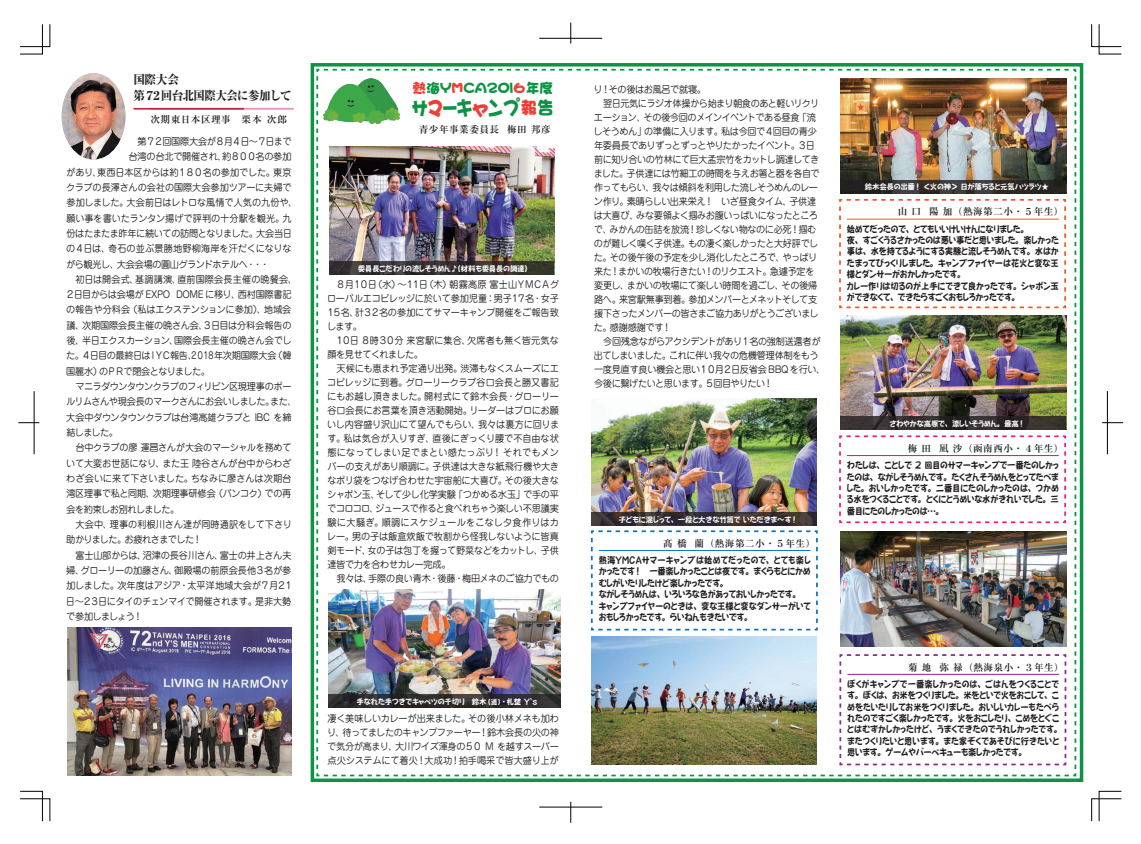
<style>
.page{position:relative;width:1141px;height:844px;background:#fff}
.page>*{position:absolute;margin:0;border:0;box-sizing:border-box;transform-origin:0 0}
.t1{font:22.14px "DF Brush SQ W12 WING RKSJ H";color:#0d9344;scale:.86 1}
.t2{font:14px "DF Brush SQ W12 WING RKSJ H";color:#0d9344}
.t3{font:800 12.25px/15.8px "Ryumin Pro";letter-spacing:-.035em;color:#231f20;scale:.95 1}
.t4{font:9.62px/14px "Jun 201 Pro";letter-spacing:-.03em;color:#231f20;text-align:justify;scale:.95 1}
.t5{font:9.62px/11.4px "Yuyu Gothictai EGP4 Extra SJIS";letter-spacing:-.015em;color:#231f20;scale:.86 1}
.t6{font:9.62px/14px "Jun 201 Pro";letter-spacing:-.05em;color:#231f20;scale:.95 1}
.t7{font:700 9.62px "Ryumin Pro";letter-spacing:.05em;color:#231f20}
.t8{font:9.62px "Jun 201 Pro";letter-spacing:-.005em;color:#231f20;scale:.95 1}
.t9{font:9.62px "Jun 201 Pro";letter-spacing:-.01em;color:#231f20;scale:.95 1}
.t10{font:9.62px "Jun 201 Pro";letter-spacing:-.075em;color:#231f20;scale:.95 1}
.t11{font:9.62px "Jun 201 Pro";letter-spacing:-.08em;color:#231f20;scale:.95 1}
.t12{font:9.62px "Jun 201 Pro";letter-spacing:.015em;color:#231f20;scale:.95 1}
.t13{font:9.62px "Jun 201 Pro";letter-spacing:-.055em;color:#231f20;scale:.95 1}
.t14{font:9.62px "Jun 201 Pro";letter-spacing:.005em;color:#231f20;scale:.95 1}
.t15{font:9.62px "Jun 201 Pro";color:#231f20;scale:.95 1}
.t16{font:9.62px "Jun 201 Pro";letter-spacing:-.065em;color:#231f20;scale:.95 1}
.t17{font:9.62px "Jun 201 Pro";letter-spacing:-.06em;color:#231f20;scale:.95 1}
.t18{font:7.88px "Yuyu Gothictai EGP4 Extra SJIS";letter-spacing:-.03em;color:#fff;scale:.95 1}
.s1{color:#ee3e35}
.s2{font-size:18.29px;color:#ee3e35}
.s3{font-size:18.29px}
.s4{font-size:7px}
</style>
<div class="page">
<svg style="left:20px;top:790px;width:30px;height:31px"></svg>
<svg style="left:20px;top:24px;width:30px;height:30px"></svg>
<svg style="left:1091px;top:24px;width:31px;height:30px"></svg>
<svg style="left:1091px;top:790px;width:31px;height:31px"></svg>
<svg style="left:18px;top:422px;width:21px;height:1px"></svg>
<hr style="left:34px;top:391px;width:1px;height:63px;background:#000">
<svg style="left:1102px;top:422px;width:21px;height:1px"></svg>
<hr style="left:1107px;top:391px;width:1px;height:63px;background:#000">
<hr style="left:539px;top:38px;width:63px;height:1px;background:#000">
<svg style="left:571px;top:23px;width:1px;height:21px"></svg>
<hr style="left:539px;top:806px;width:63px;height:1px;background:#000">
<svg style="left:571px;top:801px;width:1px;height:21px"></svg>
<img style="left:67px;top:627px;width:224px;height:148px">
<img style="left:62px;top:73px;width:63px;height:86px">
<hr style="left:149px;top:108px;width:145px;height:2px;background:#ef92be">
<svg style="left:133px;top:108px;width:111px;height:2px"></svg>
<div style="left:311px;top:63px;width:772px;height:718px;background:#fff;border:4px solid #0d9344"></div>
<img style="left:315px;top:68px;width:762px;height:709px">
<img style="left:323px;top:79px;width:76px;height:44px">
<img style="left:841px;top:531px;width:225px;height:115px">
<p class="t3" style="left:133px;top:71px;width:168px">国際大会<br>第 72回台北国際大会に参加して</p>
<p class="t11" style="left:129px;top:133px;width:173px">　第７２回国際大会が８月４日～７日まで</p>
<p class="t4" style="left:128px;top:148px;width:173px">台湾の台北で開催され、約８００名の参加</p>
<p class="t4" style="left:66px;top:164px;width:239px">があり、東西日本区からは約１８０名の参加でした。東京</p>
<p class="t4" style="left:66px;top:179px;width:239px">クラブの長澤さんの会社の国際大会参加ツアーに夫婦で</p>
<p class="t8" style="left:66px;top:195px;width:245px">参加しました。大会前日はレトロな風情で人気の九份や、</p>
<p class="t8" style="left:66px;top:210px;width:238px">願い事を書いたランタン揚げで評判の十分駅を観光。九</p>
<p class="t4" style="left:66px;top:225px;width:239px">份はたまたま昨年に続いての訪問となりました。大会当日</p>
<p class="t14" style="left:66px;top:241px;width:239px">の４日は、奇石の並ぶ景勝地野柳海岸を汗だくになりな</p>
<p class="t4" style="left:66px;top:256px;width:215px">がら観光し、大会会場の圓山グランドホテルへ・・・</p>
<p class="t12" style="left:66px;top:271px;width:244px">　初日は開会式、基調講演、直前国際会長主催の晩餐会、</p>
<p class="t4" style="left:66px;top:286px;width:239px">２日目からは会場が EXPO DOME に移り、西村国際書記</p>
<p class="t9" style="left:66px;top:302px;width:239px">の報告や分科会（私はエクステンションに参加）、地域会</p>
<p class="t4" style="left:66px;top:317px;width:239px">議、次期国際会長主催の晩さん会、３日目は分科会報告の</p>
<p class="t4" style="left:66px;top:332px;width:239px">後、半日エクスカーション、国際会長主催の晩さん会でし</p>
<p class="t10" style="left:66px;top:348px;width:239px">た。４日目の最終日はＩＹＣ報告、２０１８年次期国際大会（韓</p>
<p class="t16" style="left:66px;top:363px;width:153px">国麗水）のＰＲで閉会となりました。</p>
<p class="t13" style="left:66px;top:378px;width:238px">　マニラダウンタウンクラブのフィリピン区現理事のポー</p>
<p class="t6" style="left:66px;top:393px;width:244px">ルリムさんや現会長のマークさんにお会いしました。また、</p>
<p class="t4" style="left:66px;top:409px;width:239px">大会中ダウンタウンクラブは台湾高雄クラブと IBC を締</p>
<p class="t4" style="left:66px;top:424px;width:56px">結しました。</p>
<p class="t4" style="left:66px;top:439px;width:238px">　台中クラブの廖 運昌さんが大会のマーシャルを務めて</p>
<p class="t4" style="left:66px;top:455px;width:239px">いて大変お世話になり、また王 陸谷さんが台中からわざ</p>
<p class="t8" style="left:66px;top:470px;width:238px">わざ会いに来て下さいました。ちなみに廖さんは次期台</p>
<p class="t4" style="left:66px;top:485px;width:238px">湾区理事で私と同期、次期理事研修会（バンコク）での再</p>
<p class="t6" style="left:66px;top:501px;width:120px">会を約束しお別れしました。</p>
<p class="t15" style="left:66px;top:516px;width:239px">　大会中、理事の利根川さん達が同時通訳をして下さり</p>
<p class="t17" style="left:66px;top:532px;width:144px">助かりました。お疲れさまでした！</p>
<p class="t4" style="left:66px;top:547px;width:238px">　富士山部からは、沼津の長谷川さん、富士の井上さん夫</p>
<p class="t4" style="left:66px;top:562px;width:238px">婦、グローリーの加藤さん、御殿場の前原会長他３名が参</p>
<p class="t9" style="left:66px;top:578px;width:240px">加しました。次年度はアジア・太平洋地域大会が７月２１</p>
<p class="t4" style="left:66px;top:592px;width:239px">日～２３日にタイのチェンマイで開催されます。是非大勢</p>
<p class="t11" style="left:66px;top:608px;width:82px">で参加しましょう！</p>
<p class="t7" style="left:151px;top:112px;width:138px">次期東日本区理事　栗本 次郎</p>
<h2 class="t2" style="left:412px;top:81px;width:143px"><span class="s1">熱</span>海Ｙ<span class="s1">Ｍ</span>ＣＡ２０１<span class="s1">６</span>年度</h2>
<h1 class="t1" style="left:412px;top:97px;width:166px">サ<span class="s1">マ</span>ーキ<span class="s1">ャ</span>ンプ<span class="s2">報</span><span class="s3">告</span></h1>
<p class="t7" style="left:419px;top:122px;width:133px">青少年事業委員長 梅田 邦彦</p>
<p class="t18" style="left:358px;top:264px;width:182px">委員長こだわりの流しそうめん♪（材料も委員長の調達）</p>
<p class="t4" style="left:326px;top:276px;width:247px">　８月１０日（水）～１１日（木）朝霧高原 富士山ＹＭＣＡグローバルエコビレッジに於いて参加児童：男子１７名・女子１５名、計３２名の参加にてサマーキャンプ開催をご報告致します。</p>
<p class="t4" style="left:327px;top:332px;width:246px;text-align:left;text-indent:8px">１０日 ８時３０分 来宮駅に集合、欠席者も無く皆元気な顔を見せてくれました。<br>　天候にも恵まれ予定通り出発。渋滞もなくスムーズにエコビレッジに到着。グローリークラブ谷口会長と勝又書記にもお越し頂きました。開村式にて鈴木会長・グローリー谷口会長にお言葉を頂き活動開始。リーダーはプロにお願いし内容盛り沢山にて望んでもらい、我々は裏方に回ります。私は気合が入りすぎ、直後にぎっくり腰で不自由な状態になってしまい足でまとい感たっぷり！ それでもメンバーの支えがあり順調に。子供達は大きな紙飛行機や大きなポリ袋をつなげ合わせた宇宙船に大喜び。その後大きなシャボン玉、そして少し化学実験「つかめる水玉」で手の平でコロコロ、ジュースで作ると食べれちゃう楽しい不思議実験に大騒ぎ。順調にスケジュールをこなし夕食作りはカレー。男の子は飯盒炊飯で牧割から怪我しないように皆真剣モード、女の子は包丁を握って野菜などをカットし、子供達皆で力を合わせカレー完成。<br>　我々は、手際の良い青木・後藤・梅田メネのご協力でもの</p>
<p class="t18" style="left:357px;top:697px;width:192px">手なれた手つきでキャベツの千切り　鈴木<span class="s4">(道)</span>・札埜 Ｙ’ｓ</p>
<p class="t4" style="left:327px;top:710px;width:246px">凄く美味しいカレーが出来ました。その後小林メネも加わり、待ってましたのキャンプファーヤー！鈴木会長の火の神で気分が高まり、大川ワイズ渾身の５０ M を越すスーパー点火システムにて着火！大成功！拍手喝采で皆大盛り上が</p>
<p class="t6" style="left:594px;top:81px;width:245px">り！その後はお風呂で就寝。<br>　翌日元気にラジオ体操から始まり朝食のあと軽いリクリエーション、その後今回のメインイベントである昼食「流しそうめん」の準備に入ります。私は今回で４回目の青少年委員長でありずっとずっとやりたかったイベント。３日前に知り合いの竹林にて巨大孟宗竹をカットし調達してきました。子供達には竹細工の時間を与えお箸と器を各自で作ってもらい、我々は傾斜を利用した流しそうめんのレーン作り。素晴らしい出来栄え！　いざ昼食タイム、子供達は大喜び、みな要領よく掴みお腹いっぱいになったところで、みかんの缶詰を放流！珍しくない物なのに必死！掴むのが難しく嘆く子供達。もの凄く楽しかったと大好評でした。その後午後の予定を少し消化したところで、やっぱり来た！まかいの牧場行きたい！のリクエスト。急遽予定を変更し、まかいの牧場にて楽しい時間を過ごし、その後帰路へ。来宮駅無事到着。参加メンバーとメネットそして支援下さったメンバーの皆さまご協力ありがとうございました。感謝感謝です！<br>　今回残念ながらアクシデントがあり1名の強制送還者が出てしまいました。これに伴い我々の危機管理体制をもう一度見直す良い機会と思い１０月２日反省会 BBQ を行い、今後に繋げたいと思います。５回目やりたい！</p>
<p class="t18" style="left:619px;top:515px;width:190px">子どもに混じって、一段と大きな竹筒で いただきま～す！</p>
<p class="t7" style="left:663px;top:535px;width:154px">髙 橋 蘭（熱海第二小・５年生）</p>
<p class="t5" style="left:599px;top:554px;width:248px">熱海ＹＭＣＡサマーキャンプは始めてだったので、とても楽しかったです！　一番楽しかったことは夜です。まくらもとにかめむしがいたりしたけど楽しかったです。<br>ながしそうめんは、いろいろな色があっておいしかったです。<br>キャンプファイヤーのときは、変な王様と変なダンサーがいておもしろかったです。らいねんもきたいです。</p>
<p class="t18" style="left:865px;top:183px;width:195px">鈴木会長の出番！ ＜火の神＞ 日が落ちると元気ハツラツ★</p>
<p class="t7" style="left:898px;top:204px;width:167px">山 口 陽 加（熱海第二小・５年生）</p>
<p class="t5" style="left:847px;top:223px;width:248px">始めてだったので、とてもいいけいけんになりました。<br>夜、すごくうるさかったのは悪い事だと思いました。楽しかった事は、水を持てるようにする実験と流しそうめんです。水はかたまってびっくりしました。キャンプファイヤーは花火と変な王様とダンサーがおかしかったです。<br>カレー作りは切るのが上手にできて良かったです。シャボン玉ができなくて、できたらすごくおもしろかったです。</p>
<p class="t18" style="left:889px;top:419px;width:145px">さわやかな高原で、涼しいそうめん。最高！</p>
<p class="t7" style="left:908px;top:440px;width:157px">梅 田 凪 沙（函南西小・４年生）</p>
<p class="t5" style="left:847px;top:459px;width:248px;text-align:justify">わたしは、ことしで 2 回目のサマーキャンプで一番たのしかったのは、ながしそうめんです。たくさんそうめんをとってたべました。おいしかったです。二番目にたのしかったのは、つかめる水をつくることです。とくにとうめいな水がきれいでした。三番目にたのしかったのは…。</p>
<p class="t7" style="left:908px;top:659px;width:157px">菊 地 弥 禄（熱海泉小・３年生）</p>
<p class="t5" style="left:847px;top:678px;width:249px;text-align:justify">ぼくがキャンプで一番楽しかったのは、ごはんをつくることです。ぼくは、お米をつくりました。米をといで火をおこして、こめをたいたりしてお米をつくりました。おいしいカレーもたべられたのですごく楽しかったです。火をおこしたり、こめをとぐことはむずかしかったけど、うまくできたのでうれしかったです。またつくりたいと思います。また家ぞくであそびに行きたいと思います。ゲームやバーベキューも楽しかったです。</p>
</div>
